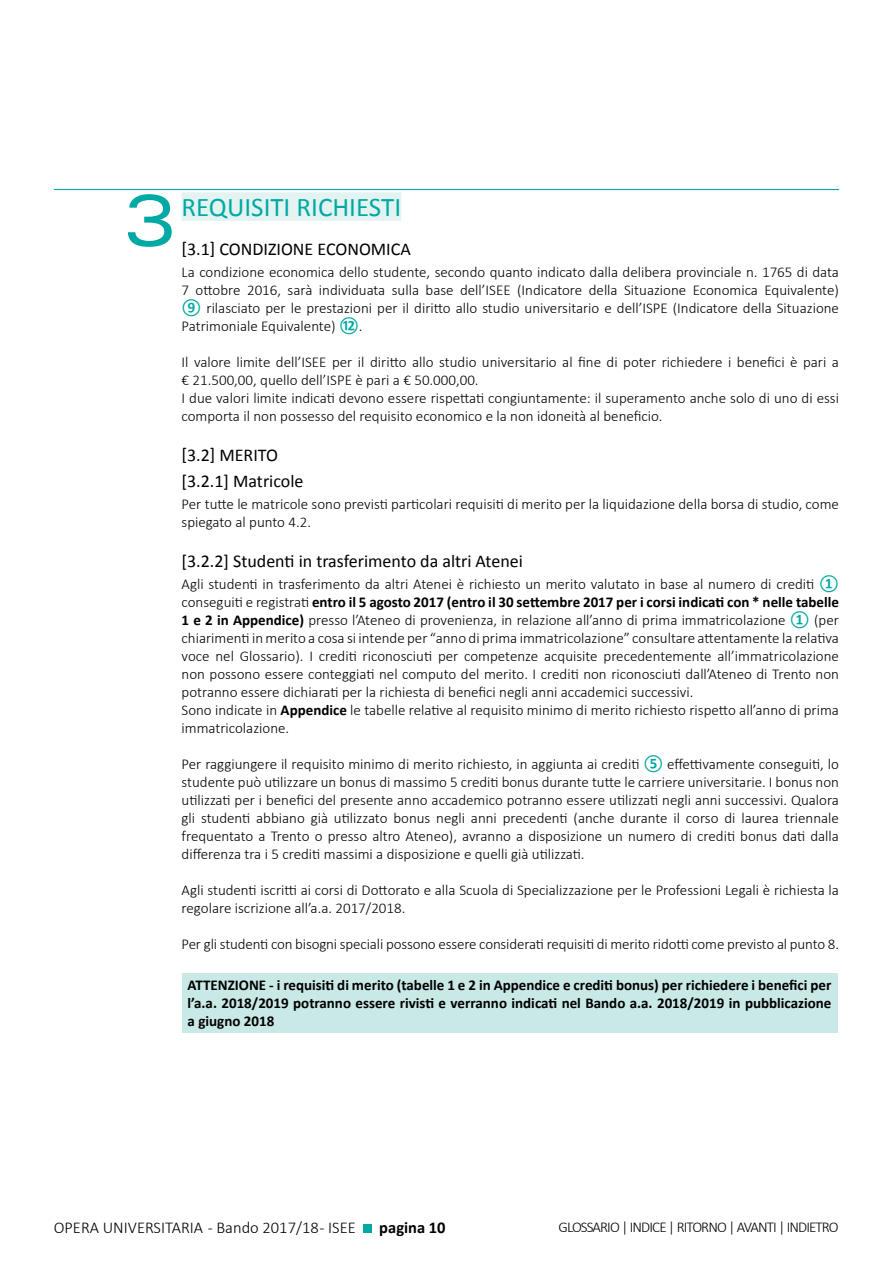
<style>
.page{position:relative;width:893px;height:1263px;background:#fff}
.page>*{position:absolute;margin:0;border:0;box-sizing:border-box;transform-origin:0 0}
.t1{font:expanded 72px "Univers";color:#00a9a3}
.t2{font:27px "Calibri";color:#00a9a3}
.t3{font:18px/25.8px "Calibri";color:#000}
.t4{font:300 16.5px "Calibri";color:#000}
.t5{font:700 16.5px "Calibri";color:#000}
.t6{font:300 15px/18px "Calibri";color:#000}
.t7{font:700 15px/18px "Calibri";color:#000;text-align:justify}
.t8{font:300 15px "Calibri";letter-spacing:-.06em;color:#000}
.s1{font-weight:700;color:#00a9a3}
.s2{font-weight:700}
</style>
<div class="page">
<div style="left:363px;top:1224px;width:9px;height:9px;background:#00a9a3"></div>
<hr style="left:54px;top:189px;width:785px;height:1px;background:#00a9a3">
<div style="left:182px;top:192px;width:219px;height:29px;background:#e3f3f1"></div>
<div style="left:182px;top:973px;width:655px;height:59px;background:#c9e9e7"></div>
<h1 class="t1" style="left:124px;top:177px;width:55px">3</h1>
<h2 class="t2" style="left:182px;top:190px;width:221px">REQUISITI RICHIESTI</h2>
<p class="t3" style="left:182px;top:236px;width:231px">[3.1] CONDIZIONE ECONOMICA</p>
<p class="t6" style="left:182px;top:263px;width:659px;text-align:justify">La condizione economica dello studente, secondo quanto indicato dalla delibera provinciale n. 1765 di data 7 ottobre 2016, sarà individuata sulla base dell’ISEE (Indicatore della Situazione Economica Equivalente)<br><span class="s1">⑨</span> rilasciato per le prestazioni per il diritto allo studio universitario e dell’ISPE (Indicatore della Situazione Patrimoniale Equivalente) <span class="s1">⑫</span>.</p>
<p class="t6" style="left:182px;top:353px;width:659px">Il valore limite dell’ISEE per il diritto allo studio universitario al fine di poter richiedere i benefici è pari a € 21.500,00, quello dell’ISPE è pari a € 50.000,00.<br>I due valori limite indicati devono essere rispettati congiuntamente: il superamento anche solo di uno di essi comporta il non possesso del requisito economico e la non idoneità al beneficio.</p>
<p class="t3" style="left:182px;top:442px;width:123px">[3.2] MERITO [3.2.1] Matricole</p>
<p class="t6" style="left:182px;top:495px;width:659px">Per tutte le matricole sono previsti particolari requisiti di merito per la liquidazione della borsa di studio, come spiegato al punto 4.2.</p>
<p class="t3" style="left:182px;top:548px;width:343px">[3.2.2] Studenti in trasferimento da altri Atenei</p>
<p class="t6" style="left:182px;top:575px;width:659px">Agli studenti in trasferimento da altri Atenei è richiesto un merito valutato in base al numero di crediti <span class="s1">① </span>conseguiti e registrati <span class="s2">entro il 5 agosto 2017 (entro il 30 settembre 2017 per i corsi indicati con * nelle tabelle 1 e 2 in Appendice)</span> presso l’Ateneo di provenienza, in relazione all’anno di prima immatricolazione <span class="s1">①</span> (per chiarimenti in merito a cosa si intende per “anno di prima immatricolazione” consultare attentamente la relativa voce nel Glossario). I crediti riconosciuti per competenze acquisite precedentemente all’immatricolazione non possono essere conteggiati nel computo del merito. I crediti non riconosciuti dall’Ateneo di Trento non potranno essere dichiarati per la richiesta di benefici negli anni accademici successivi.<br>Sono indicate in <span class="s2">Appendice</span> le tabelle relative al requisito minimo di merito richiesto rispetto all’anno di prima immatricolazione.</p>
<p class="t6" style="left:182px;top:755px;width:659px;text-align:justify">Per raggiungere il requisito minimo di merito richiesto, in aggiunta ai crediti <span class="s1">⑤</span> effettivamente conseguiti, lo studente può utilizzare un bonus di massimo 5 crediti bonus durante tutte le carriere universitarie. I bonus non utilizzati per i benefici del presente anno accademico potranno essere utilizzati negli anni successivi. Qualora gli studenti abbiano già utilizzato bonus negli anni precedenti (anche durante il corso di laurea triennale frequentato a Trento o presso altro Ateneo), avranno a disposizione un numero di crediti bonus dati dalla differenza tra i 5 crediti massimi a disposizione e quelli già utilizzati.</p>
<p class="t6" style="left:182px;top:881px;width:659px">Agli studenti iscritti ai corsi di Dottorato e alla Scuola di Specializzazione per le Professioni Legali è richiesta la regolare iscrizione all’a.a. 2017/2018.</p>
<p class="t6" style="left:182px;top:935px;width:659px">Per gli studenti con bisogni speciali possono essere considerati requisiti di merito ridotti come previsto al punto 8.</p>
<p class="t7" style="left:188px;top:976px;width:645px">ATTENZIONE - i requisiti di merito (tabelle 1 e 2 in Appendice e crediti bonus) per richiedere i benefici per l’a.a. 2018/2019 potranno essere rivisti e verranno indicati nel Bando a.a. 2018/2019 in pubblicazione a giugno 2018</p>
<p class="t4" style="left:54px;top:1217px;width:304px">OPERA UNIVERSITARIA - Bando 2017/18 - ISEE</p>
<p class="t5" style="left:379px;top:1217px;width:68px">pagina 10</p>
<p class="t8" style="left:558px;top:1217px;width:282px">GLOSSARIO | INDICE | RITORNO | AVANTI | INDIETRO</p>
</div>
